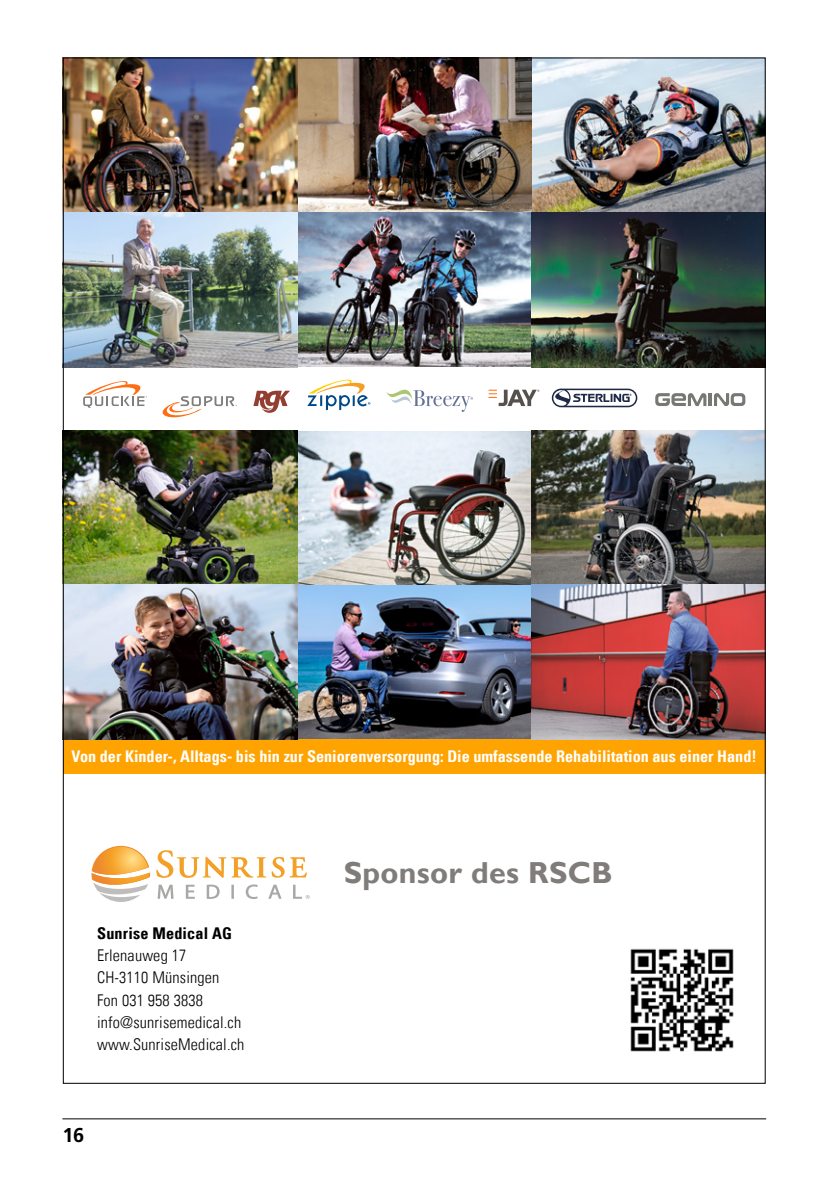
<style>
.page{position:relative;width:840px;height:1191px;background:#fff}
.page>*{position:absolute;margin:0;border:0;box-sizing:border-box;transform-origin:0 0}
.t1{font:700 30.4px "Gill Sans";letter-spacing:.01em;color:#7f7c7a}
.t2{font:700 20px "Frutiger";color:#000}
.t3{font:16.2px/22.2px "Univers Com 47 Light Cond";letter-spacing:.01em;color:#000}
.t4{font:16.2px "Univers Com 67 Bold Cond";color:#fff}
.s1{font-family:"Univers Com 67 Bold Cond"}
</style>
<div class="page">
<hr style="left:62px;top:1118px;width:703px;height:1px;background:#000">
<img style="left:65px;top:59px;width:698px;height:308px">
<img style="left:65px;top:430px;width:698px;height:310px">
<svg style="left:162px;top:396px;width:75px;height:21px"></svg>
<svg style="left:83px;top:381px;width:64px;height:27px"></svg>
<svg style="left:488px;top:390px;width:51px;height:16px"></svg>
<svg style="left:307px;top:380px;width:63px;height:30px"></svg>
<svg style="left:386px;top:390px;width:86px;height:22px"></svg>
<svg style="left:253px;top:391px;width:37px;height:22px"></svg>
<svg style="left:551px;top:388px;width:86px;height:19px"></svg>
<svg style="left:655px;top:393px;width:90px;height:13px"></svg>
<svg style="left:91px;top:846px;width:59px;height:56px"></svg>
<svg style="left:156px;top:850px;width:151px;height:28px"></svg>
<svg style="left:157px;top:884px;width:16px;height:14px"></svg>
<svg style="left:186px;top:884px;width:9px;height:14px"></svg>
<svg style="left:206px;top:884px;width:13px;height:15px"></svg>
<svg style="left:231px;top:884px;width:3px;height:14px"></svg>
<svg style="left:245px;top:884px;width:12px;height:15px"></svg>
<svg style="left:268px;top:884px;width:13px;height:14px"></svg>
<svg style="left:293px;top:884px;width:16px;height:14px"></svg>
<div style="left:63px;top:740px;width:702px;height:34px;background:#ffa300"></div>
<img style="left:630px;top:948px;width:104px;height:104px">
<p class="t4" style="left:72px;top:746px;width:686px">Von der Kinder-, Alltags- bis hin zur Seniorenversorgung: Die umfassende Rehabilitation aus einer Hand!</p>
<p class="t3" style="left:97px;top:922px;width:149px"><span class="s1">Sunrise Medical AG<br></span>Erlenauweg 17<br>CH-3110 Münsingen<br>Fon 031 958 3838 info@sunrisemedical.ch www.SunriseMedical.ch</p>
<p class="t2" style="left:62px;top:1123px;width:23px">16</p>
<p class="t1" style="left:344px;top:855px;width:270px">Sponsor des RSCB</p>
</div>
